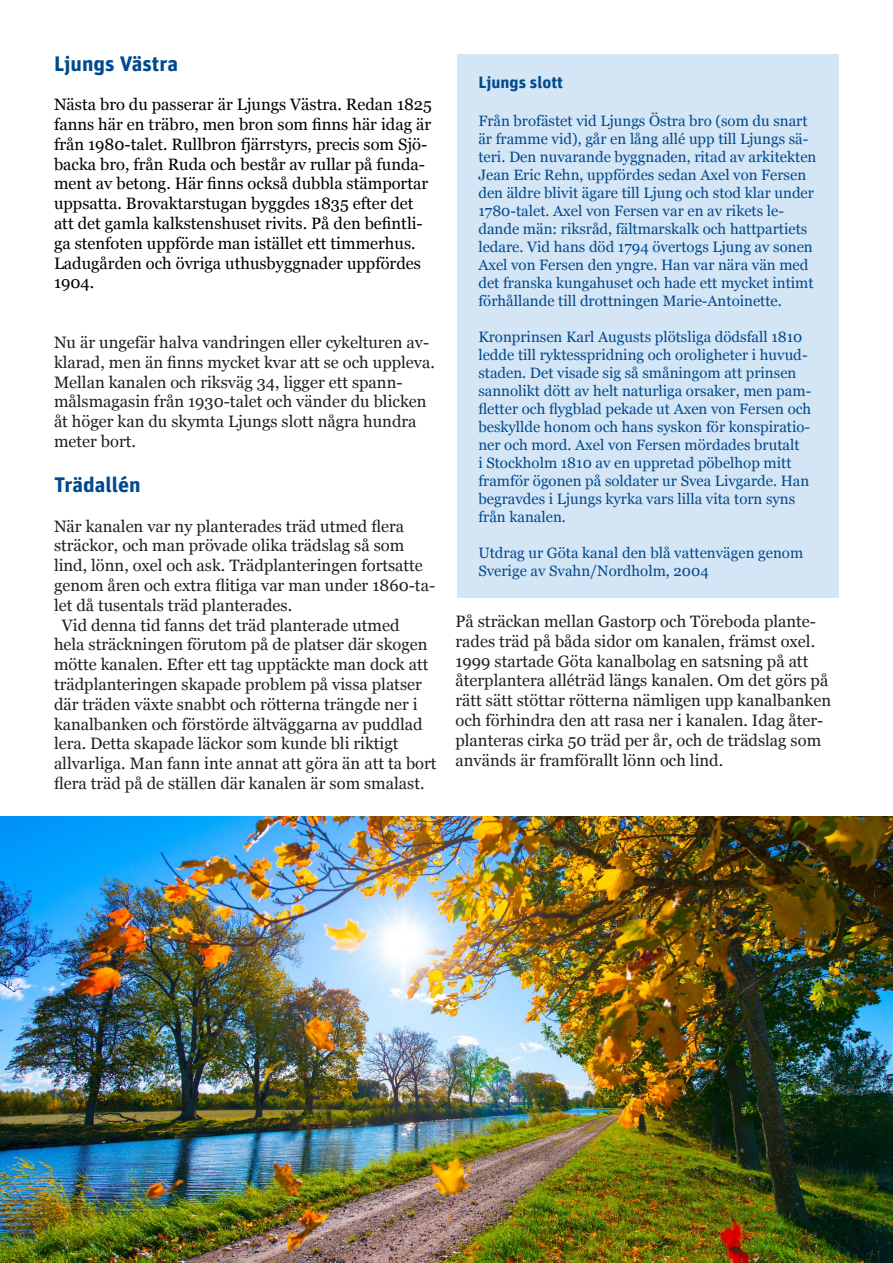
<style>
.page{position:relative;width:893px;height:1263px;background:#fff}
.page>*{position:absolute;margin:0;border:0;box-sizing:border-box;transform-origin:0 0}
.t1{font:700 21px "Unit For JVD";color:#01498e}
.t2{font:16.5px/19.8px "Georgia";color:#231f20}
.t3{font:16.5px/19.8px "Georgia";color:#000001}
.t4{font:700 16.5px "Unit For JVD";color:#01498e}
.t5{font:15px/18px "Georgia";color:#01498e}
</style>
<div class="page">
<img style="left:0;top:816px;width:893px;height:447px">
<div style="left:457px;top:54px;width:382px;height:543px;background:#d4e5f5"></div>
<p class="t1" style="left:54px;top:51px;width:126px">Ljungs Västra</p>
<p class="t3" style="left:54px;top:94px;width:379px">Nästa bro du passerar är Ljungs Västra. Redan 1825 fanns här en träbro, men bron som finns här idag är från 1980-talet. Rullbron fjärrstyrs, precis som Sjö&shy;backa bro, från Ruda och består av rullar på funda&shy;ment av betong. Här finns också dubbla stämportar uppsatta. Brovaktarstugan byggdes 1835 efter det att det gamla kalkstenshuset rivits. På den befintli&shy;ga stenfoten uppförde man istället ett timmerhus.<br>Ladugården och övriga uthusbyggnader uppfördes 1904.</p>
<p class="t4" style="left:478px;top:73px;width:86px">Ljungs slott</p>
<p class="t5" style="left:478px;top:111px;width:340px">Från brofästet vid Ljungs Östra bro (som du snart är framme vid), går en lång allé upp till Ljungs sä&shy;teri. Den nuvarande byggnaden, ritad av arkitekten Jean Eric Rehn, uppfördes sedan Axel von Fersen den äldre blivit ägare till Ljung och stod klar under 1780-talet. Axel von Fersen var en av rikets le&shy;dande män: riksråd, fältmarskalk och hattpartiets ledare. Vid hans död 1794 övertogs Ljung av sonen Axel von Fersen den yngre. Han var nära vän med det franska kungahuset och hade ett mycket intimt förhållande till drottningen Marie-Antoinette.</p>
<p class="t5" style="left:478px;top:327px;width:334px">Kronprinsen Karl Augusts plötsliga dödsfall 1810 ledde till ryktesspridning och oroligheter i huvud&shy;staden. Det visade sig så småningom att prinsen sannolikt dött av helt naturliga orsaker, men pam&shy;fletter och flygblad pekade ut Axen von Fersen och beskyllde honom och hans syskon för konspiratio&shy;ner och mord. Axel von Fersen mördades brutalt<br>i Stockholm 1810 av en uppretad pöbelhop mitt framför ögonen på soldater ur Svea Livgarde. Han begravdes i Ljungs kyrka vars lilla vita torn syns från kanalen.</p>
<p class="t5" style="left:478px;top:543px;width:326px">Utdrag ur Göta kanal den blå vattenvägen genom<br>Sverige av Svahn/Nordholm, 2004</p>
<p class="t2" style="left:54px;top:332px;width:382px">Nu är ungefär halva vandringen eller cykelturen av&shy;klarad, men än finns mycket kvar att se och uppleva.<br>Mellan kanalen och riksväg 34, ligger ett spann&shy;målsmagasin från 1930-talet och vänder du blicken åt höger kan du skymta Ljungs slott några hundra meter bort.</p>
<p class="t1" style="left:54px;top:472px;width:88px">Trädallén</p>
<p class="t2" style="left:54px;top:515px;width:383px">När kanalen var ny planterades träd utmed flera sträckor, och man prövade olika trädslag så som lind, lönn, oxel och ask. Trädplanteringen fortsatte genom åren och extra flitiga var man under 1860-ta&shy;let då tusentals träd planterades.</p>
<p class="t2" style="left:54px;top:614px;width:384px;text-indent:8px">Vid denna tid fanns det träd planterade utmed<br>hela sträckningen förutom på de platser där skogen mötte kanalen. Efter ett tag upptäckte man dock att trädplanteringen skapade problem på vissa platser där träden växte snabbt och rötterna trängde ner i kanalbanken och förstörde ältväggarna av puddlad lera. Detta skapade läckor som kunde bli riktigt allvarliga. Man fann inte annat att göra än att ta bort flera träd på de ställen där kanalen är som smalast.</p>
<p class="t2" style="left:455px;top:611px;width:377px">På sträckan mellan Gastorp och Töreboda plante&shy;rades träd på båda sidor om kanalen, främst oxel.<br>1999 startade Göta kanalbolag en satsning på att återplantera alléträd längs kanalen. Om det görs på rätt sätt stöttar rötterna nämligen upp kanalbanken och förhindra den att rasa ner i kanalen. Idag åter&shy;planteras cirka 50 träd per år, och de trädslag som används är framförallt lönn och lind.</p>
</div>
